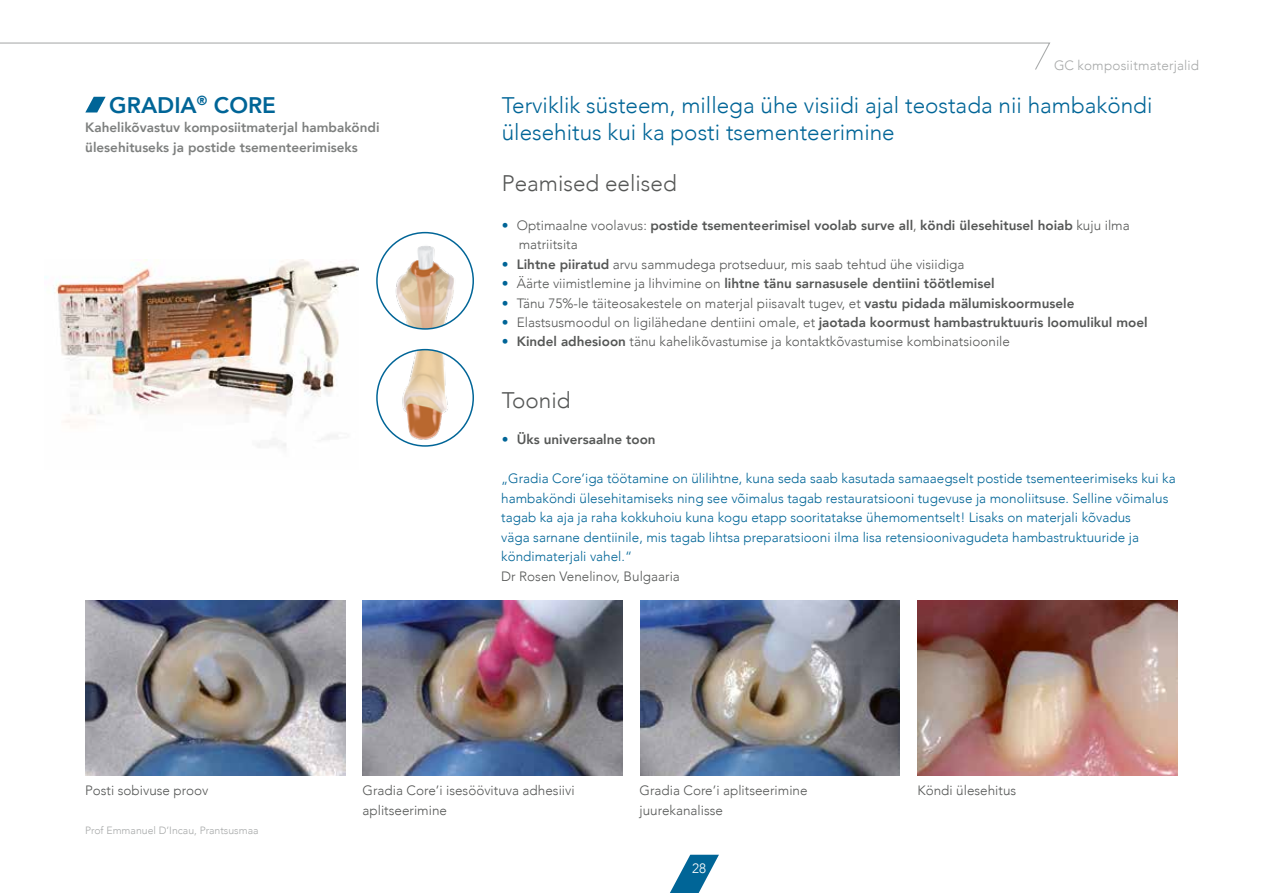
<style>
.page{position:relative;width:1263px;height:893px;background:#fff}
.page>*{position:absolute;margin:0;border:0;box-sizing:border-box;transform-origin:0 0}
.t1{font:300 22.5px/27px "Avenir";color:#006597}
.t2{font:300 22.5px "Avenir";color:#555756}
.t3{font:800 22.5px "Avenir";color:#006597}
.t4{font:300 13.5px/19.5px "Avenir";color:#006597}
.t5{font:300 13.5px/19.5px "Avenir";color:#555756}
.t6{font:800 13.5px/19.5px "Avenir";color:#555756}
.t7{font:800 13.5px/19.5px "Avenir";color:#7d7f7e}
.t8{font:300 13.5px "Avenir";letter-spacing:.01em;color:#a7a9a9}
.t9{font:300 13.5px "Avenir";color:#fff}
.t10{font:300 10.5px "Avenir";color:#a7a9a9}
.s1{color:#006597}
.s2{font-weight:300}
.s3{font-weight:800;color:#006597}
.s4{font-weight:800}
</style>
<div class="page">
<svg style="left:670px;top:855px;width:49px;height:38px"></svg>
<img style="left:85px;top:600px;width:260px;height:176px">
<img style="left:45px;top:259px;width:313px;height:188px">
<svg style="left:85px;top:97px;width:21px;height:16px"></svg>
<img style="left:362px;top:600px;width:260px;height:176px">
<img style="left:640px;top:600px;width:260px;height:176px">
<img style="left:918px;top:600px;width:260px;height:176px">
<img style="left:382px;top:350px;width:86px;height:96px">
<div style="left:376px;top:349px;width:98px;height:98px;border:2px solid #006597;border-radius:50%"></div>
<img style="left:380px;top:233px;width:86px;height:96px">
<div style="left:376px;top:232px;width:98px;height:98px;border:2px solid #006597;border-radius:50%"></div>
<svg style="left:0;top:42px;width:1051px;height:28px"></svg>
<h1 class="t3" style="left:109px;top:87px;width:168px">GRADIA<sup>®</sup> CORE</h1>
<p class="t7" style="left:85px;top:118px;width:296px">Kahelikõvastuv komposiitmaterjal hambaköndi ülesehituseks ja postide tsementeerimiseks</p>
<p class="t8" style="left:1054px;top:57px;width:147px">GC komposiitmaterjalid</p>
<h1 class="t1" style="left:502px;top:91px;width:652px">Terviklik süsteem, millega ühe visiidi ajal teostada nii hambaköndi ülesehitus kui ka posti tsementeerimine</h1>
<h1 class="t2" style="left:502px;top:169px;width:177px">Peamised eelised</h1>
<p class="t6" style="left:519px;top:215px;width:612px;text-indent:-17px"><span class="s1">•</span> <span class="s2">Optimaalne voolavus:</span> postide tsementeerimisel voolab surve all<span class="s2">,</span> köndi ülesehitusel hoiab <span class="s2">kuju ilma matriitsita</span></p>
<p class="t5" style="left:502px;top:254px;width:464px"><span class="s3">•</span> <span class="s4">Lihtne piiratud</span> arvu sammudega protseduur, mis saab tehtud ühe visiidiga</p>
<p class="t6" style="left:502px;top:274px;width:494px"><span class="s1">•</span> <span class="s2">Äärte viimistlemine ja lihvimine on</span> lihtne tänu sarnasusele dentiini töötlemisel</p>
<p class="t5" style="left:502px;top:293px;width:574px"><span class="s3">•</span> Tänu 75%-le täiteosakestele on materjal piisavalt tugev, et <span class="s4">vastu pidada mälumiskoormusele</span></p>
<p class="t6" style="left:502px;top:313px;width:647px"><span class="s1">•</span> <span class="s2">Elastsusmoodul on ligilähedane dentiini omale, et</span> jaotada koormust hambastruktuuris loomulikul moel</p>
<p class="t5" style="left:502px;top:332px;width:510px"><span class="s3">•</span> <span class="s4">Kindel adhesioon</span> tänu kahelikõvastumise ja kontaktkõvastumise kombinatsioonile</p>
<h1 class="t2" style="left:502px;top:387px;width:70px">Toonid</h1>
<p class="t6" style="left:502px;top:430px;width:155px"><span class="s1">•</span> Üks universaalne toon</p>
<p class="t4" style="left:501px;top:469px;width:676px">„Gradia Core’iga töötamine on ülilihtne, kuna seda saab kasutada samaaegselt postide tsementeerimiseks kui ka hambaköndi ülesehitamiseks ning see võimalus tagab restauratsiooni tugevuse ja monoliitsuse. Selline võimalus tagab ka aja ja raha kokkuhoiu kuna kogu etapp sooritatakse ühemomentselt! Lisaks on materjali kõvadus<br>väga sarnane dentiinile, mis tagab lihtsa preparatsiooni ilma lisa retensioonivagudeta hambastruktuuride ja köndimaterjali vahel.“</p>
<p class="t5" style="left:501px;top:566px;width:180px">Dr Rosen Venelinov, Bulgaaria</p>
<p class="t5" style="left:85px;top:781px;width:125px">Posti sobivuse proov</p>
<p class="t5" style="left:639px;top:781px;width:170px">Gradia Core’i aplitseerimine juurekanalisse</p>
<p class="t5" style="left:362px;top:781px;width:214px">Gradia Core’i isesöövituva adhesiivi aplitseerimine</p>
<p class="t5" style="left:917px;top:781px;width:100px">Köndi ülesehitus</p>
<p class="t10" style="left:85px;top:824px;width:175px">Prof Emmanuel D’Incau, Prantsusmaa</p>
<p class="t9" style="left:692px;top:860px;width:16px">28</p>
</div>
